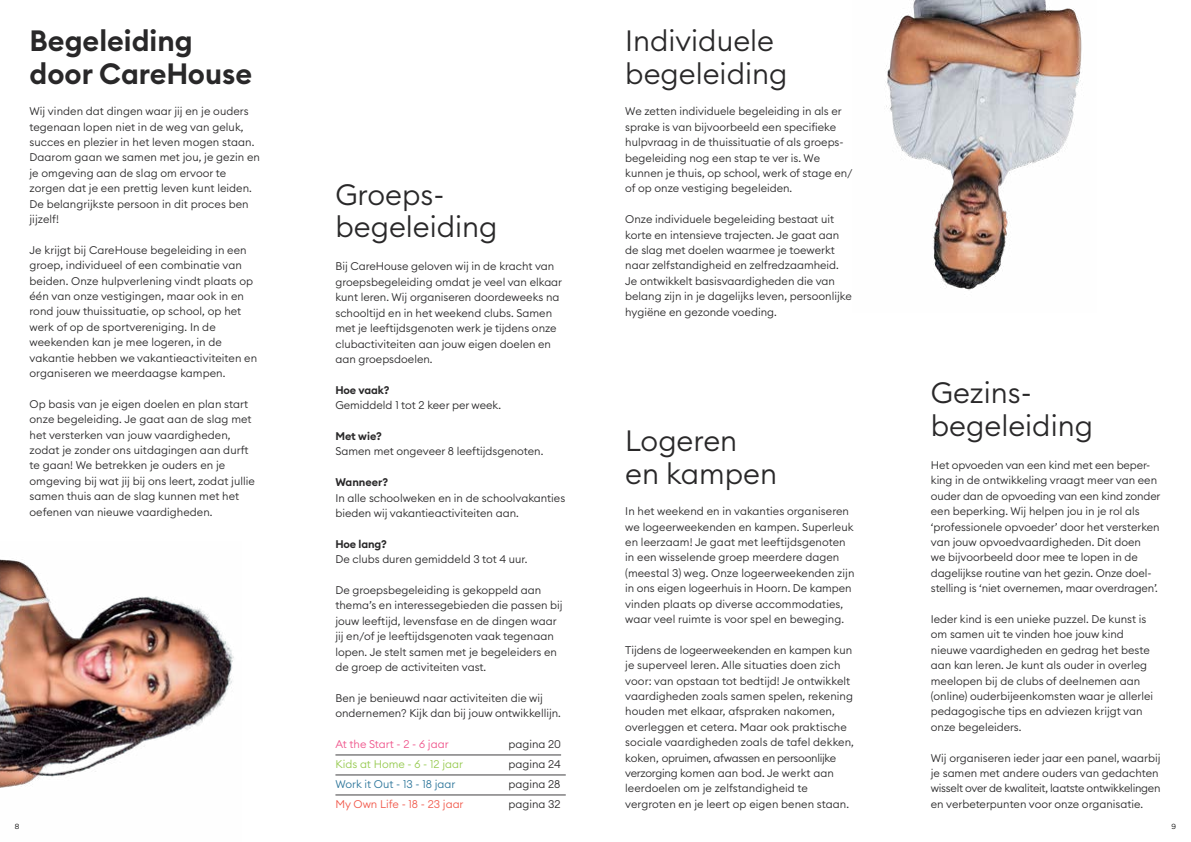
<style>
.page{position:relative;width:1191px;height:842px;background:#fff}
.page>*{position:absolute;margin:0;border:0;box-sizing:border-box;transform-origin:0 0}
.t1{font:300 29px/32.8px "Euclid Circular B";color:#292829}
.t2{font:600 29px/32.8px "Euclid Circular B";color:#292829}
.t3{font:300 11px/15.4px "Euclid Circular B";color:#292829}
.t4{font:600 11px "Euclid Circular B";letter-spacing:-.01em;color:#292829}
.t5{font:300 11px "Euclid Circular B";color:#96ca4f}
.t6{font:300 11px "Euclid Circular B";color:#2c759a}
.t7{font:300 11px "Euclid Circular B";color:#f1584a}
.t8{font:300 11px "Euclid Circular B";color:#ef538a}
.t9{font:8px "Omnes Pro";color:#000}
</style>
<div class="page">
<img style="left:0;top:559px;width:234px;height:229px">
<hr style="left:335px;top:755px;width:226px;height:1px;background:#414042">
<hr style="left:335px;top:775px;width:231px;height:1px;background:#414042">
<hr style="left:335px;top:795px;width:231px;height:1px;background:#414042">
<img style="left:885px;top:0;width:197px;height:291px">
<h1 class="t2" style="left:30px;top:25px;width:224px">Begeleiding door CareHouse</h1>
<p class="t3" style="left:30px;top:103px;width:232px">Wij vinden dat dingen waar jij en je ouders tegenaan lopen niet in de weg van geluk, succes en plezier in het leven mogen staan.<br>Daarom gaan we samen met jou, je gezin en je omgeving aan de slag om ervoor te zorgen dat je een prettig leven kunt leiden.<br>De belangrijkste persoon in dit proces ben jijzelf!</p>
<p class="t3" style="left:30px;top:242px;width:229px">Je krijgt bij CareHouse begeleiding in een groep, individueel of een combinatie van beiden. Onze hulpverlening vindt plaats op één van onze vestigingen, maar ook in en rond jouw thuissituatie, op school, op het werk of op de sportvereniging. In de weekenden kan je mee logeren, in de vakantie hebben we vakantieactiviteiten en organiseren we meerdaagse kampen.</p>
<p class="t3" style="left:30px;top:396px;width:227px">Op basis van je eigen doelen en plan start onze begeleiding. Je gaat aan de slag met het versterken van jouw vaardigheden, zodat je zonder ons uitdagingen aan durft te gaan! We betrekken je ouders en je omgeving bij wat jij bij ons leert, zodat jullie samen thuis aan de slag kunnen met het oefenen van nieuwe vaardigheden.</p>
<h1 class="t1" style="left:335px;top:177px;width:164px">Groeps&shy;begeleiding</h1>
<p class="t3" style="left:335px;top:259px;width:228px">Bij CareHouse geloven wij in de kracht van groepsbegeleiding omdat je veel van elkaar kunt leren. Wij organiseren doordeweeks na schooltijd en in het weekend clubs. Samen met je leeftijdsgenoten werk je tijdens onze clubactiviteiten aan jouw eigen doelen en aan groepsdoelen.</p>
<p class="t4" style="left:335px;top:383px;width:55px">Hoe vaak?</p>
<p class="t3" style="left:335px;top:397px;width:167px">Gemiddeld 1 tot 2 keer per week.</p>
<p class="t4" style="left:335px;top:429px;width:48px">Met wie?</p>
<p class="t3" style="left:335px;top:443px;width:209px">Samen met ongeveer 8 leeftijdsgenoten.</p>
<p class="t4" style="left:335px;top:475px;width:54px">Wanneer?</p>
<p class="t3" style="left:335px;top:490px;width:231px">In alle schoolweken en in de schoolvakanties bieden wij vakantieactiviteiten aan.</p>
<p class="t4" style="left:335px;top:537px;width:53px">Hoe lang?</p>
<p class="t3" style="left:335px;top:551px;width:194px">De clubs duren gemiddeld 3 tot 4 uur.</p>
<p class="t3" style="left:335px;top:582px;width:229px">De groepsbegeleiding is gekoppeld aan thema’s en interessegebieden die passen bij jouw leeftijd, levensfase en de dingen waar jij en/of je leeftijdsgenoten vaak tegenaan lopen. Je stelt samen met je begeleiders en de groep de activiteiten vast.</p>
<p class="t3" style="left:335px;top:690px;width:227px">Ben je benieuwd naar activiteiten die wij ondernemen? Kijk dan bij jouw ontwikkellijn.</p>
<p class="t8" style="left:335px;top:737px;width:115px">At the Start - 2 - 6 jaar</p>
<p class="t3" style="left:508px;top:736px;width:54px">pagina 20</p>
<p class="t5" style="left:335px;top:757px;width:129px">Kids at Home - 6 - 12 jaar</p>
<p class="t3" style="left:508px;top:756px;width:54px">pagina 24</p>
<p class="t6" style="left:335px;top:777px;width:121px">Work it Out - 13 - 18 jaar</p>
<p class="t3" style="left:508px;top:776px;width:53px">pagina 28</p>
<p class="t7" style="left:335px;top:797px;width:130px">My Own Life - 18 - 23 jaar</p>
<p class="t3" style="left:508px;top:796px;width:54px">pagina 32</p>
<h1 class="t1" style="left:625px;top:24px;width:164px">Individuele begeleiding</h1>
<p class="t3" style="left:625px;top:104px;width:229px">We zetten individuele begeleiding in als er sprake is van bijvoorbeeld een specifieke hulpvraag in de thuissituatie of als groeps&shy;begeleiding nog een stap te ver is. We kunnen je thuis, op school, werk of stage en/ of op onze vestiging begeleiden.</p>
<p class="t3" style="left:625px;top:211px;width:228px">Onze individuele begeleiding bestaat uit korte en intensieve trajecten. Je gaat aan de slag met doelen waarmee je toewerkt naar zelfstandigheid en zelfredzaamheid.<br>Je ontwikkelt basisvaardigheden die van belang zijn in je dagelijks leven, persoonlijke hygiëne en gezonde voeding.</p>
<h1 class="t1" style="left:625px;top:424px;width:153px">Logeren en kampen</h1>
<p class="t3" style="left:625px;top:503px;width:231px">In het weekend en in vakanties organiseren we logeerweekenden en kampen. Superleuk en leerzaam! Je gaat met leeftijdsgenoten in een wisselende groep meerdere dagen (meestal 3) weg. Onze logeerweekenden zijn in ons eigen logeerhuis in Hoorn. De kampen vinden plaats op diverse accommodaties, waar veel ruimte is voor spel en beweging.</p>
<p class="t3" style="left:625px;top:642px;width:230px">Tijdens de logeerweekenden en kampen kun je superveel leren. Alle situaties doen zich voor: van opstaan tot bedtijd! Je ontwikkelt vaardigheden zoals samen spelen, rekening houden met elkaar, afspraken nakomen, overleggen et cetera. Maar ook praktische sociale vaardigheden zoals de tafel dekken, koken, opruimen, afwassen en persoonlijke verzorging komen aan bod. Je werkt aan leerdoelen om je zelfstandigheid te vergroten en je leert op eigen benen staan.</p>
<h1 class="t1" style="left:931px;top:376px;width:164px">Gezins&shy;begeleiding</h1>
<p class="t3" style="left:931px;top:457px;width:231px">Het opvoeden van een kind met een beper&shy;king in de ontwikkeling vraagt meer van een ouder dan de opvoeding van een kind zonder een beperking. Wij helpen jou in je rol als ‘professionele opvoeder’ door het versterken van jouw opvoedvaardigheden. Dit doen<br>we bijvoorbeeld door mee te lopen in de dagelijkse routine van het gezin. Onze doel&shy;stelling is ‘niet overnemen, maar overdragen’.</p>
<p class="t3" style="left:931px;top:611px;width:224px">Ieder kind is een unieke puzzel. De kunst is om samen uit te vinden hoe jouw kind nieuwe vaardigheden en gedrag het beste aan kan leren. Je kunt als ouder in overleg meelopen bij de clubs of deelnemen aan (online) ouderbijeenkomsten waar je allerlei pedagogische tips en adviezen krijgt van onze begeleiders.</p>
<p class="t3" style="left:931px;top:750px;width:231px">Wij organiseren ieder jaar een panel, waarbij je samen met andere ouders van gedachten wisselt over de kwaliteit, laatste ontwikkelingen en verbeterpunten voor onze organisatie.</p>
<p class="t9" style="left:15px;top:821px;width:6px">8</p>
<p class="t9" style="left:1171px;top:821px;width:6px">9</p>
</div>
